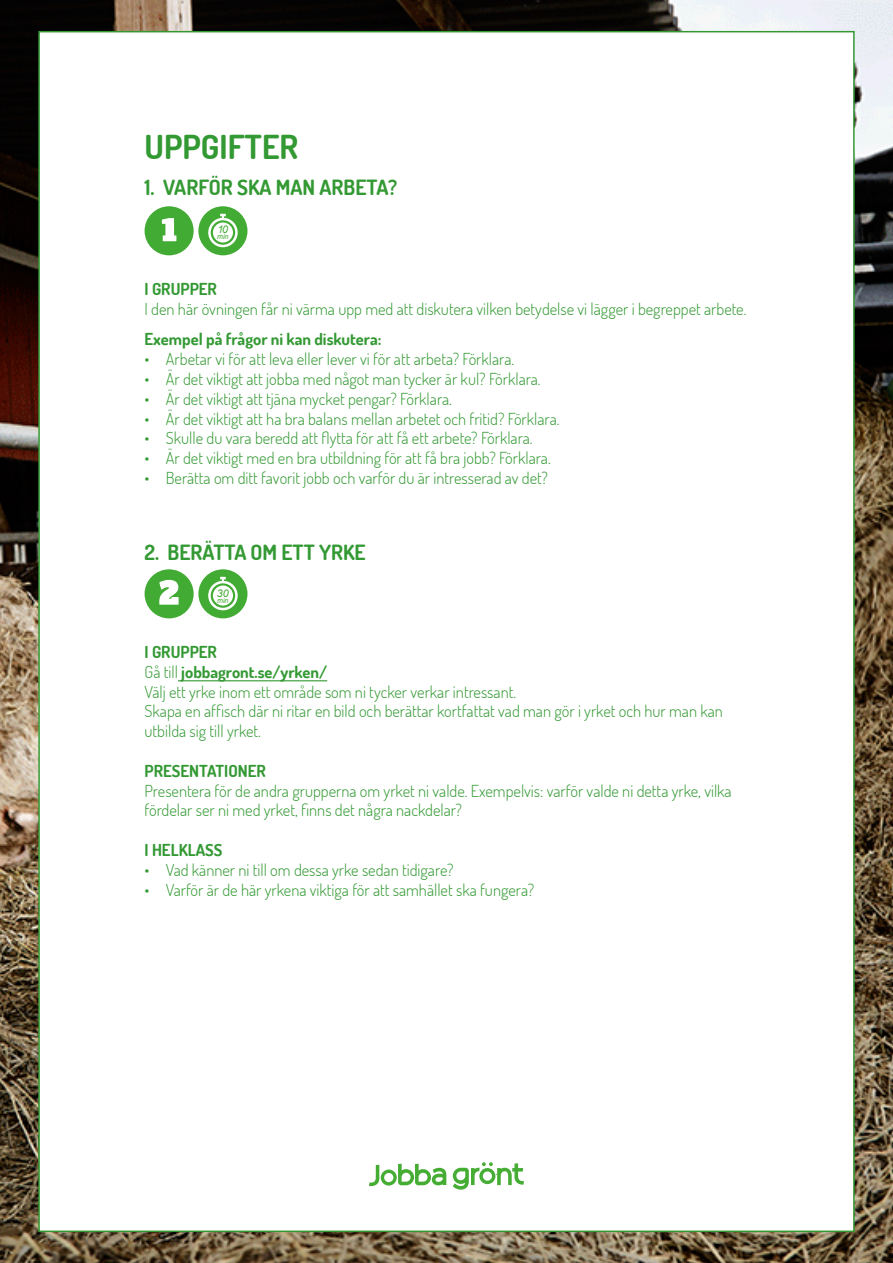
<style>
.page{position:relative;width:893px;height:1263px;background:#fff}
.page>*{position:absolute;margin:0;border:0;box-sizing:border-box;transform-origin:0 0}
.t1{font:700 33px "Dosis";color:#393}
.t2{font:700 21px "Dosis";color:#393}
.t3{font:300 16.5px/19.8px "Dosis";color:#393}
.t4{font:700 16.5px "Dosis";color:#393}
.t5{font:italic 10.65px "Arial";color:#42ab33}
.t6{font:italic 7.05px "Arial";color:#42ab33}
.s1{font-weight:700}
</style>
<div class="page">
<img style="left:0;top:0;width:893px;height:1263px">
<div style="left:38px;top:31px;width:817px;height:1201px;background:#fff;border:2px solid #393"></div>
<svg style="left:453px;top:1162px;width:71px;height:27px"></svg>
<svg style="left:369px;top:1164px;width:77px;height:22px"></svg>
<hr style="left:178px;top:680px;width:149px;height:1px;background:#393">
<div style="left:198px;top:206px;width:49px;height:49px;background:#42ab33;border-radius:50%"></div>
<svg style="left:208px;top:214px;width:30px;height:33px"></svg>
<div style="left:145px;top:206px;width:49px;height:49px;background:#42ab33;border-radius:50%"></div>
<svg style="left:162px;top:218px;width:14px;height:23px"></svg>
<div style="left:198px;top:569px;width:49px;height:49px;background:#42ab33;border-radius:50%"></div>
<svg style="left:208px;top:577px;width:30px;height:33px"></svg>
<div style="left:145px;top:569px;width:49px;height:49px;background:#42ab33;border-radius:50%"></div>
<svg style="left:159px;top:580px;width:20px;height:25px"></svg>
<h1 class="t1" style="left:145px;top:126px;width:155px">UPPGIFTER</h1>
<p class="t2" style="left:145px;top:174px;width:254px">1. VARFÖR SKA MAN ARBETA?</p>
<p class="t5" style="left:218px;top:222px;width:12px">10</p>
<p class="t6" style="left:217px;top:232px;width:13px">min</p>
<p class="t4" style="left:145px;top:278px;width:74px">I GRUPPER</p>
<p class="t3" style="left:145px;top:298px;width:603px">I den här övningen får ni värma upp med att diskutera vilken betydelse vi lägger i begreppet arbete.</p>
<p class="t4" style="left:145px;top:329px;width:238px">Exempel på frågor ni kan diskutera:</p>
<p class="t3" style="left:145px;top:349px;width:371px">• Arbetar vi för att leva eller lever vi för att arbeta? Förklara.</p>
<p class="t3" style="left:145px;top:369px;width:398px">• Är det viktigt att jobba med något man tycker är kul? Förklara.</p>
<p class="t3" style="left:145px;top:388px;width:309px">• Är det viktigt att tjäna mycket pengar? Förklara.</p>
<p class="t3" style="left:145px;top:408px;width:416px">• Är det viktigt att ha bra balans mellan arbetet och fritid? Förklara.</p>
<p class="t3" style="left:145px;top:428px;width:390px">• Skulle du vara beredd att flytta för att få ett arbete? Förklara.</p>
<p class="t3" style="left:145px;top:448px;width:408px">• Är det viktigt med en bra utbildning för att få bra jobb? Förklara.</p>
<p class="t3" style="left:145px;top:468px;width:405px">• Berätta om ditt favorit jobb och varför du är intresserad av det?</p>
<p class="t2" style="left:145px;top:538px;width:223px">2. BERÄTTA OM ETT YRKE</p>
<p class="t5" style="left:217px;top:586px;width:13px">30</p>
<p class="t6" style="left:217px;top:596px;width:13px">min</p>
<p class="t3" style="left:145px;top:642px;width:580px"><span class="s1">I GRUPPER<br></span>Gå till <span class="s1">jobbagront.se/yrken/<br></span>Välj ett yrke inom ett område som ni tycker verkar intressant.<br>Skapa en affisch där ni ritar en bild och berättar kortfattat vad man gör i yrket och hur man kan utbilda sig till yrket.</p>
<p class="t4" style="left:145px;top:760px;width:123px">PRESENTATIONER</p>
<p class="t3" style="left:145px;top:780px;width:589px">Presentera för de andra grupperna om yrket ni valde. Exempelvis: varför valde ni detta yrke, vilka fördelar ser ni med yrket, finns det några nackdelar?</p>
<p class="t4" style="left:145px;top:839px;width:79px">I HELKLASS</p>
<p class="t3" style="left:145px;top:859px;width:310px">• Vad känner ni till om dessa yrke sedan tidigare?</p>
<p class="t3" style="left:145px;top:879px;width:391px">• Varför är de här yrkena viktiga för att samhället ska fungera?</p>
</div>
